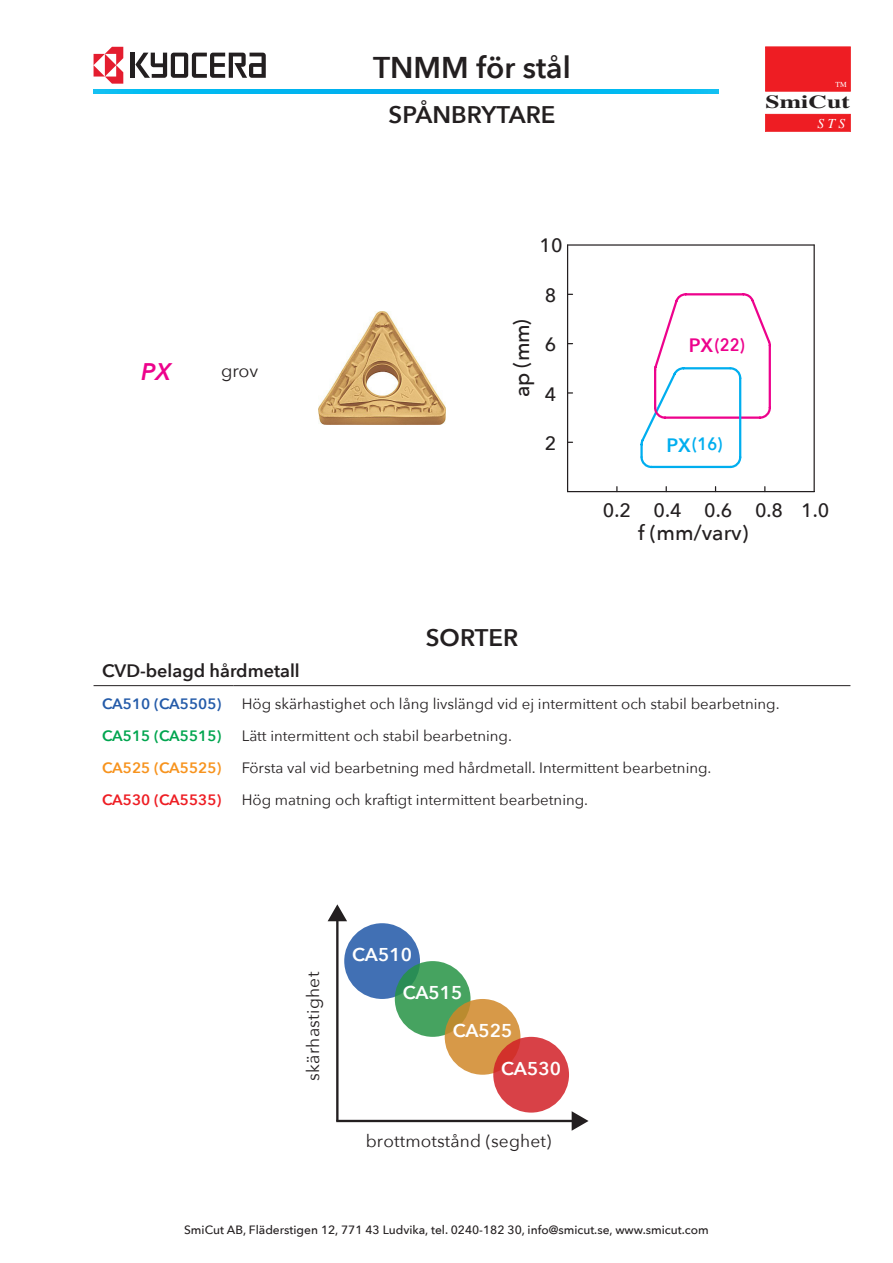
<style>
.page{position:relative;width:893px;height:1263px;background:#fff}
.page>*{position:absolute;margin:0;border:0;box-sizing:border-box;transform-origin:0 0}
.t1{font:600 30px "Avenir Next";color:#231f20}
.t2{font:600 24px "Avenir Next";color:#231f20}
.t3{font:italic 600 24px "Avenir Next";color:#ed028c}
.t4{font:500 21px "Avenir Next";color:#231f20}
.t5{font:500 19.35px "Avenir Next";color:#231f20}
.t6{font:600 18.6px "Avenir Next";color:#fff}
.t7{font:700 18.45px "Times";color:#231f20;scale:1.4 1}
.t8{font:600 18px "Avenir Next";color:#231f20}
.t9{font:18px "Avenir Next";color:#231f20}
.t10{font:600 17.85px "Avenir Next";color:#ed028c;scale:.9 1}
.t11{font:600 17.85px "Avenir Next";color:#00aeef;scale:.9 1}
.t12{font:17.25px "Avenir Next";letter-spacing:.01em;color:#231f20}
.t13{font:15px "Avenir Next";color:#231f20}
.t14{font:600 15px "Avenir Next";color:#245ba9}
.t15{font:600 15px "Avenir Next";color:#00a54f}
.t16{font:600 15px "Avenir Next";color:#f7931d}
.t17{font:600 15px "Avenir Next";color:#ee1d23}
.t18{font:italic 13.8px "Times";color:#fff}
.t19{font:500 12px "Avenir Next";color:#231f20}
.t20{font:7.65px "Times";color:#fff}
.s1{font-size:19.35px}
</style>
<div class="page">
<div style="left:765px;top:47px;width:85px;height:44px;background:#ee1d23"></div>
<svg style="left:765px;top:114px;width:85px;height:18px;background:#ee1f25"></svg>
<svg style="left:94px;top:89px;width:625px;height:5px;background:#01b6f0"></svg>
<hr style="left:131px;top:53px;width:4px;height:25px;background:#231f20">
<svg style="left:135px;top:53px;width:131px;height:25px"></svg>
<svg style="left:94px;top:47px;width:29px;height:37px"></svg>
<hr style="left:94px;top:685px;width:139px;height:1px;background:#231f20">
<hr style="left:233px;top:685px;width:617px;height:1px;background:#231f20">
<svg style="left:328px;top:904px;width:261px;height:227px"></svg>
<div style="left:344px;top:923px;width:76px;height:76px;background:#4170b4;border-radius:50%"></div>
<svg style="left:395px;top:961px;width:76px;height:76px;background:#45a160"></svg>
<svg style="left:445px;top:999px;width:75px;height:76px;background:#d49846"></svg>
<svg style="left:493px;top:1037px;width:76px;height:75px;background:#d74044"></svg>
<img style="left:318px;top:311px;width:127px;height:114px">
<hr style="left:813px;top:245px;width:2px;height:247px;background:#231f20">
<hr style="left:567px;top:245px;width:1px;height:247px;background:#231f20">
<hr style="left:568px;top:491px;width:246px;height:1px;background:#231f20">
<hr style="left:568px;top:244px;width:246px;height:2px;background:#231f20">
<svg style="left:640px;top:293px;width:131px;height:176px"></svg>
<p class="t3" style="left:141px;top:351px;width:31px">PX</p>
<p class="t9" style="left:221px;top:355px;width:39px">grov</p>
<p class="t1" style="left:373px;top:42px;width:199px">TNMM för stål</p>
<p class="t2" style="left:389px;top:94px;width:168px">SPÅNBRYTARE</p>
<p class="t20" style="left:835px;top:80px;width:13px">TM</p>
<p class="t18" style="left:818px;top:115px;width:29px">S T S</p>
<p class="t7" style="left:765px;top:90px;width:62px">SmiCut</p>
<p class="t5" style="left:539px;top:229px;width:25px">10</p>
<p class="t4" style="left:504px;top:397px;width:79px;rotate:-90deg">ap (mm)</p>
<p class="t5" style="left:545px;top:279px;width:13px">8</p>
<p class="t5" style="left:545px;top:328px;width:13px">6</p>
<p class="t5" style="left:545px;top:377px;width:13px">4</p>
<p class="t5" style="left:545px;top:427px;width:13px">2</p>
<p class="t2" style="left:426px;top:617px;width:94px">SORTER</p>
<p class="t10" style="left:689px;top:330px;width:64px"><span class="s1">PX</span>(22)</p>
<p class="t11" style="left:666px;top:429px;width:64px"><span class="s1">PX</span>(16)</p>
<p class="t5" style="left:603px;top:494px;width:228px">0.2 0.4 0.6 0.8 1.0</p>
<p class="t4" style="left:638px;top:515px;width:112px">f (mm/varv)</p>
<p class="t8" style="left:102px;top:655px;width:199px">CVD-belagd hårdmetall</p>
<p class="t14" style="left:102px;top:691px;width:121px">CA510 (CA5505)</p>
<p class="t13" style="left:242px;top:691px;width:539px">Hög skärhastighet och lång livslängd vid ej intermittent och stabil bearbetning.</p>
<p class="t15" style="left:102px;top:723px;width:121px">CA515 (CA5515)</p>
<p class="t13" style="left:242px;top:723px;width:272px">Lätt intermittent och stabil bearbetning.</p>
<p class="t16" style="left:102px;top:755px;width:121px">CA525 (CA5525)</p>
<p class="t13" style="left:242px;top:755px;width:471px">Första val vid bearbetning med hårdmetall. Intermittent bearbetning.</p>
<p class="t17" style="left:102px;top:787px;width:121px">CA530 (CA5535)</p>
<p class="t13" style="left:242px;top:787px;width:348px">Hög matning och kraftigt intermittent bearbetning.</p>
<p class="t12" style="left:299px;top:1081px;width:110px;rotate:-90deg">skärhastighet</p>
<p class="t6" style="left:352px;top:939px;width:61px">CA510</p>
<p class="t6" style="left:403px;top:976px;width:61px">CA515</p>
<p class="t6" style="left:453px;top:1014px;width:61px">CA525</p>
<p class="t6" style="left:501px;top:1052px;width:61px">CA530</p>
<p class="t12" style="left:366px;top:1126px;width:187px">brottmotstånd (seghet)</p>
<p class="t19" style="left:184px;top:1219px;width:526px">SmiCut AB, Fläderstigen 12, 771 43 Ludvika, tel. 0240-182 30, info@smicut.se, www.smicut.com</p>
</div>
